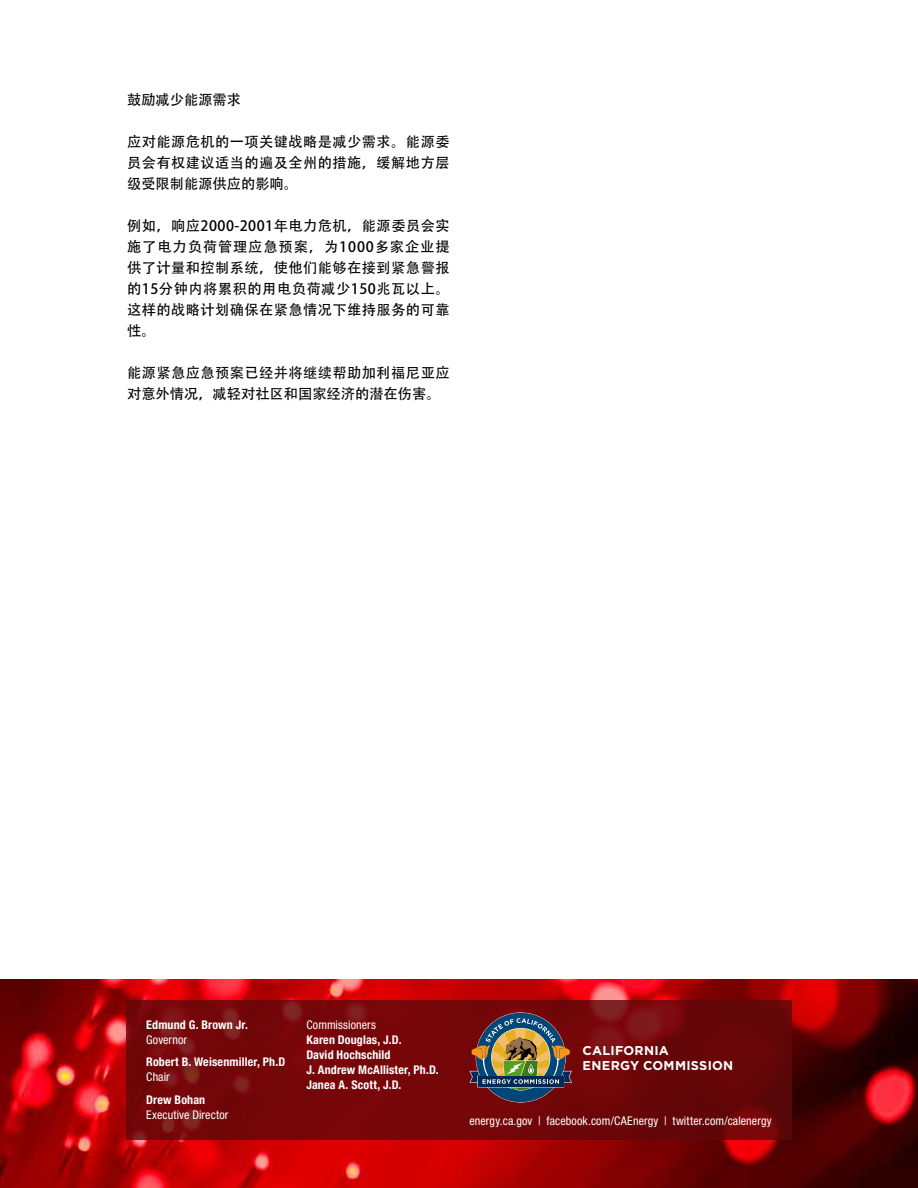
<style>
.page{position:relative;width:918px;height:1188px;background:#fff}
.page>*{position:absolute;margin:0;border:0;box-sizing:border-box;transform-origin:0 0}
.t1{font:14.25px/21px "Adobe Heiti Std";letter-spacing:.03em;color:#000;text-align:justify}
.t2{font:14.25px "Adobe Heiti Std";color:#000}
.t3{font:700 12.75px/15.3px "Gotham HTF";letter-spacing:.02em;color:#fff}
.t4{font:700 condensed 12px/15px "Helvetica Neue LT Std";letter-spacing:.015em;color:#fff}
.t5{font:condensed 12px "Helvetica Neue LT Std";letter-spacing:.01em;color:#fff}
</style>
<div class="page">
<img style="left:0;top:980px;width:918px;height:208px">
<svg style="left:126px;top:1000px;width:665px;height:140px;fill:#740608"></svg>
<svg style="left:470px;top:1012px;width:102px;height:90px"></svg>
<p class="t2" style="left:127px;top:91px;width:115px">鼓励减少能源需求</p>
<p class="t1" style="left:127px;top:132px;width:324px">应对能源危机的一项关键战略是减少需求。能源委员会有权建议适当的遍及全州的措施，缓解地方层级受限制能源供应的影响。</p>
<p class="t1" style="left:127px;top:216px;width:324px">例如，响应2000-2001年电力危机，能源委员会实施了电力负荷管理应急预案，为1000多家企业提供了计量和控制系统，使他们能够在接到紧急警报的15分钟内将累积的用电负荷减少150兆瓦以上。这样的战略计划确保在紧急情况下维持服务的可靠性。</p>
<p class="t1" style="left:127px;top:363px;width:324px">能源紧急应急预案已经并将继续帮助加利福尼亚应对意外情况，减轻对社区和国家经济的潜在伤害。</p>
<p class="t4" style="left:146px;top:1017px;width:103px">Edmund G. Brown Jr.</p>
<p class="t5" style="left:146px;top:1032px;width:42px">Governor</p>
<p class="t4" style="left:146px;top:1054px;width:141px">Robert B. Weisenmiller, Ph.D</p>
<p class="t5" style="left:146px;top:1070px;width:25px">Chair</p>
<p class="t4" style="left:146px;top:1092px;width:61px">Drew Bohan</p>
<p class="t5" style="left:146px;top:1107px;width:84px">Executive Director</p>
<p class="t5" style="left:306px;top:1017px;width:71px">Commissioners</p>
<p class="t4" style="left:306px;top:1032px;width:134px">Karen Douglas, J.D.<br>David Hochschild<br>J. Andrew McAllister, Ph.D.<br>Janea A. Scott, J.D.</p>
<p class="t3" style="left:583px;top:1042px;width:152px">CALIFORNIA<br>ENERGY COMMISSION</p>
<p class="t5" style="left:470px;top:1113px;width:304px">energy.ca.gov | facebook.com/CAEnergy | twitter.com/calenergy</p>
</div>
